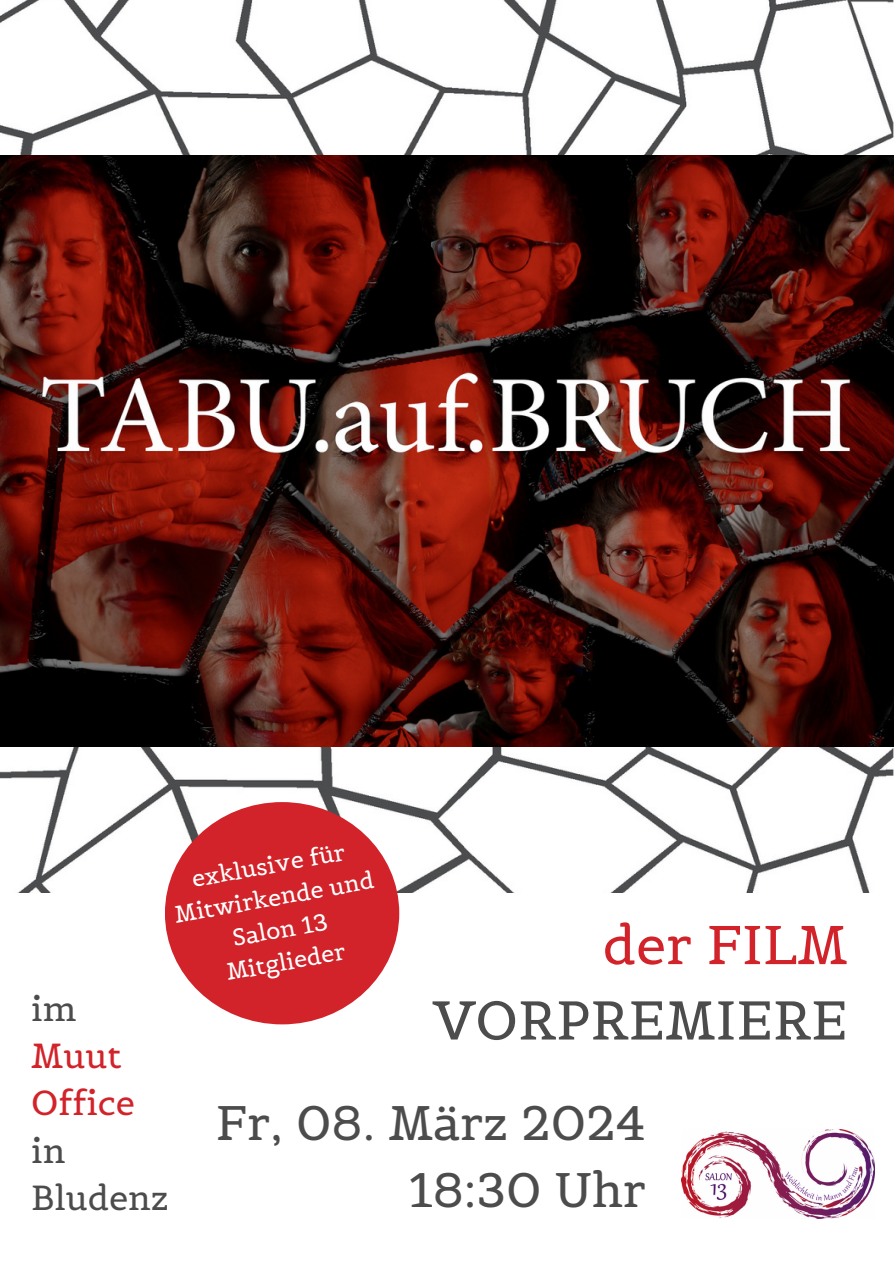
<style>
.page{position:relative;width:894px;height:1264px;background:#fff}
.page>*{position:absolute;margin:0;border:0;box-sizing:border-box;transform-origin:0 0}
.t1{font:54px/75.3px "Belgrano";color:#4c4c4c;text-align:right}
.t2{font:48px/66.3px "Belgrano";color:#4c4c4c;text-align:right}
.t3{font:34.5px/47.2px "Belgrano";color:#4c4c4c}
.t4{font:23.55px "Belgrano";color:#fff}
.s1{color:#d2232a}
</style>
<div class="page">
<img style="left:0;top:0;width:893px;height:892px">
<img style="left:0;top:155px;width:893px;height:591px">
<img style="left:681px;top:1129px;width:193px;height:89px">
<div style="left:165px;top:802px;width:234px;height:222px;background:#d2232a;border-radius:50%"></div>
<p class="t4" style="left:189px;top:863px;width:157px;rotate:-10deg">exklusive für</p>
<h1 class="t4" style="left:172px;top:900px;width:203px;rotate:-10deg">Mitwirkende und</h1>
<h3 class="t4" style="left:230px;top:923px;width:98px;rotate:-10deg">Salon 13</h3>
<h2 class="t4" style="left:224px;top:957px;width:122px;rotate:-10deg">Mitglieder</h2>
<p class="t1" style="left:433px;top:907px;width:416px"><span class="s1">der FILM<br></span>VORPREMIERE</p>
<p class="t3" style="left:31px;top:984px;width:139px">im<br><span class="s1">Muut<br>Office </span>in<br>Bludenz</p>
<p class="t2" style="left:216px;top:1090px;width:431px">Fr, 08. März 2024<br>18:30 Uhr</p>
</div>
